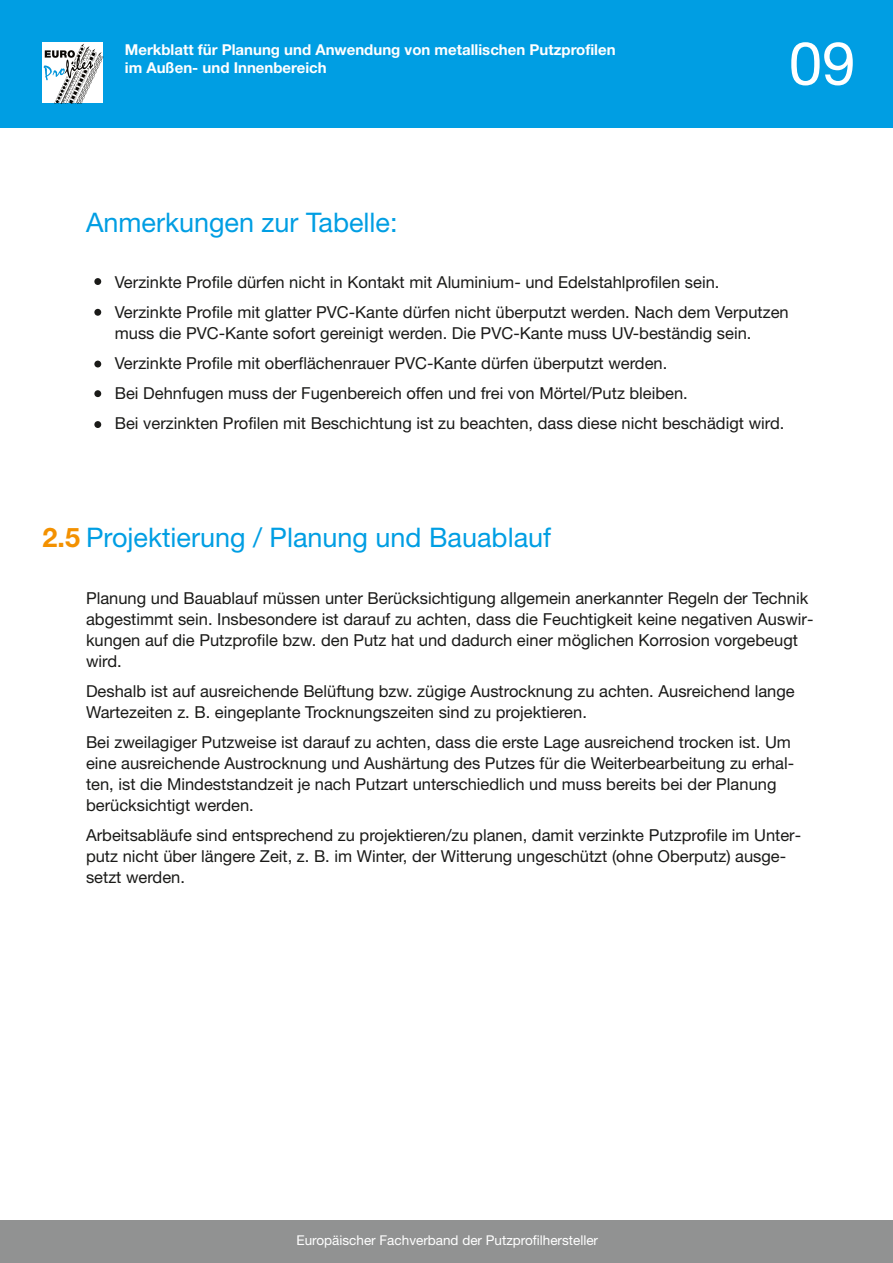
<style>
.page{position:relative;width:893px;height:1263px;background:#fff}
.page>*{position:absolute;margin:0;border:0;box-sizing:border-box;transform-origin:0 0}
.t1{font:60px "Helvetica Neue";color:#fff}
.t2{font:27px "Helvetica Neue";color:#009ee3}
.t3{font:16.5px/21px "Helvetica Neue";color:#1a1a18}
.t4{font:700 15px/18px "Helvetica Neue";color:#fff}
.t5{font:13.5px "Helvetica Neue";color:#fff}
.s1{font-weight:700;color:#f39100}
</style>
<div class="page">
<div style="left:0;top:0;width:893px;height:128px;background:#009ee3"></div>
<div style="left:0;top:1220px;width:893px;height:43px;background:#919292"></div>
<div style="left:94px;top:278px;width:7px;height:7px;background:#1a1a18;border-radius:50%"></div>
<div style="left:94px;top:309px;width:7px;height:7px;background:#1a1a18;border-radius:50%"></div>
<div style="left:94px;top:361px;width:7px;height:6px;background:#1a1a18;border-radius:50%"></div>
<div style="left:94px;top:390px;width:7px;height:7px;background:#1a1a18;border-radius:50%"></div>
<div style="left:94px;top:421px;width:7px;height:7px;background:#1a1a18;border-radius:50%"></div>
<svg style="left:43px;top:44px;width:61px;height:59px"></svg>
<p class="t4" style="left:125px;top:40px;width:492px">Merkblatt für Planung und Anwendung von metallischen Putzprofilen im Außen- und Innenbereich</p>
<h2 class="t2" style="left:86px;top:206px;width:313px">Anmerkungen zur Tabelle:</h2>
<h1 class="t1" style="left:789px;top:28px;width:68px">09</h1>
<p class="t3" style="left:115px;top:267px;width:675px;line-height:30px">Verzinkte Profile dürfen nicht in Kontakt mit Aluminium- und Edelstahlprofilen sein.<br>Verzinkte Profile mit glatter PVC-Kante dürfen nicht überputzt werden. Nach dem Verputzen</p>
<p class="t3" style="left:115px;top:318px;width:671px;line-height:30px">muss die PVC-Kante sofort gereinigt werden. Die PVC-Kante muss UV-beständig sein.<br>Verzinkte Profile mit oberflächenrauer PVC-Kante dürfen überputzt werden.<br>Bei Dehnfugen muss der Fugenbereich offen und frei von Mörtel/Putz bleiben.<br>Bei verzinkten Profilen mit Beschichtung ist zu beachten, dass diese nicht beschädigt wird.</p>
<h2 class="t2" style="left:43px;top:522px;width:510px"><span class="s1">2.5</span> Projektierung / Planung und Bauablauf</h2>
<p class="t3" style="left:86px;top:587px;width:729px">Planung und Bauablauf müssen unter Berücksichtigung allgemein anerkannter Regeln der Technik abgestimmt sein. Insbesondere ist darauf zu achten, dass die Feuchtigkeit keine negativen Auswir&shy;kungen auf die Putzprofile bzw. den Putz hat und dadurch einer möglichen Korrosion vorgebeugt wird.</p>
<p class="t3" style="left:86px;top:680px;width:710px">Deshalb ist auf ausreichende Belüftung bzw. zügige Austrocknung zu achten. Ausreichend lange<br>Wartezeiten z. B. eingeplante Trocknungszeiten sind zu projektieren.</p>
<p class="t3" style="left:86px;top:731px;width:710px">Bei zweilagiger Putzweise ist darauf zu achten, dass die erste Lage ausreichend trocken ist. Um eine ausreichende Austrocknung und Aushärtung des Putzes für die Weiterbearbeitung zu erhal&shy;ten, ist die Mindeststandzeit je nach Putzart unterschiedlich und muss bereits bei der Planung berücksichtigt werden.</p>
<p class="t3" style="left:86px;top:824px;width:717px">Arbeitsabläufe sind entsprechend zu projektieren/zu planen, damit verzinkte Putzprofile im Unter&shy;putz nicht über längere Zeit, z. B. im Winter, der Witterung ungeschützt (ohne Oberputz) ausge&shy;setzt werden.</p>
<p class="t5" style="left:297px;top:1232px;width:303px">Europäischer Fachverband der Putzprofilhersteller</p>
</div>
